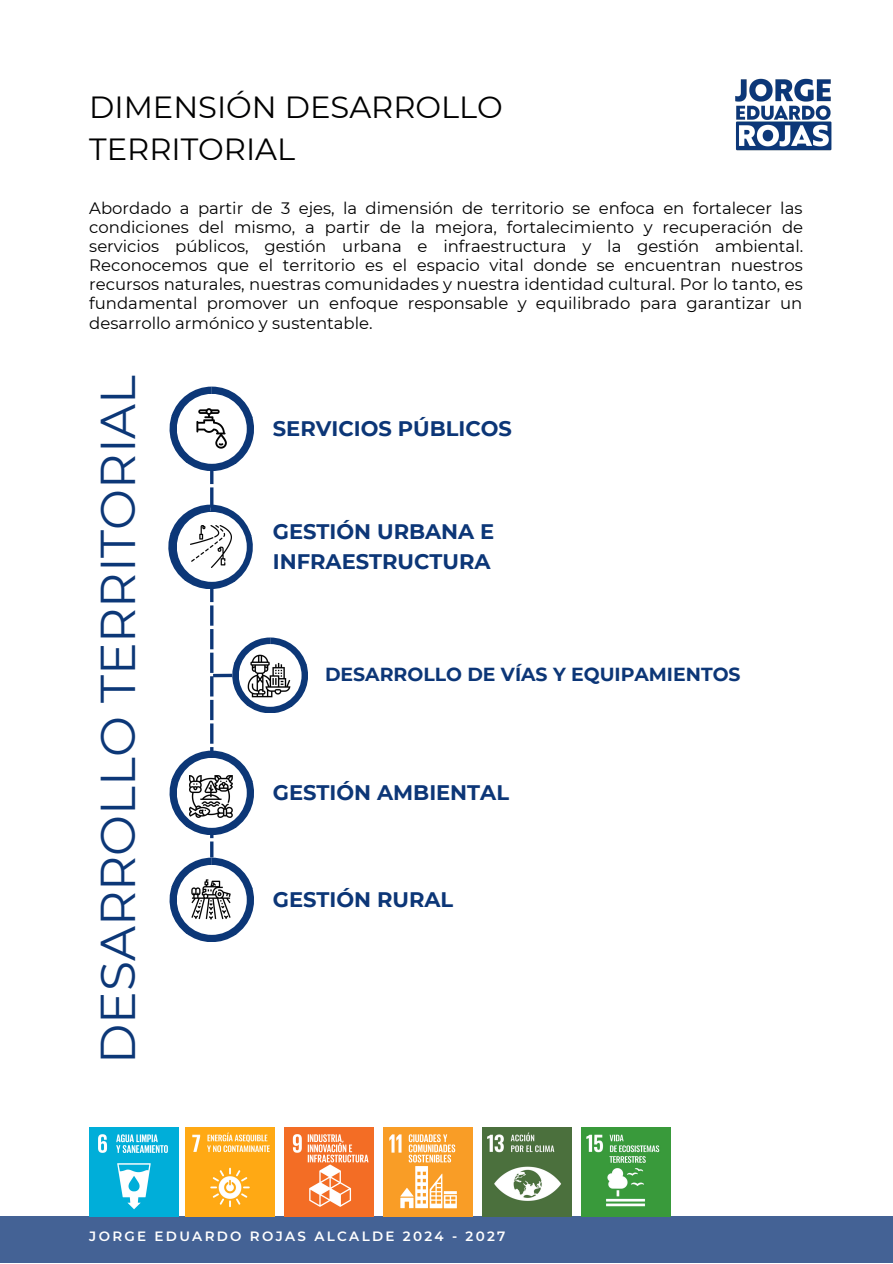
<style>
.page{position:relative;width:893px;height:1264px;background:#fff}
.page>*{position:absolute;margin:0;border:0;box-sizing:border-box;transform-origin:0 0}
.t1{font:48.75px "Montserrat";color:#0c3777}
.t2{font:30.6px "Montserrat";color:#000001}
.t3{font:700 21px/29.4px "Montserrat";color:#0c3677}
.t4{font:700 18.9px "Montserrat";color:#0c3677}
.t5{font:16.5px/19px "Montserrat";color:#000;text-align:justify}
.t6{font:600 13.5px "Montserrat";letter-spacing:.17em;color:#fff}
</style>
<div class="page">
<div style="left:0;top:1216px;width:892px;height:46px;background:#446295"></div>
<img style="left:735px;top:78px;width:97px;height:73px">
<hr style="left:210px;top:464px;width:3px;height:20px;background:#0c3677">
<hr style="left:210px;top:487px;width:3px;height:20px;background:#0c3677">
<hr style="left:210px;top:582px;width:3px;height:20px;background:#0c3677">
<hr style="left:210px;top:605px;width:3px;height:20px;background:#0c3677">
<hr style="left:210px;top:629px;width:3px;height:20px;background:#0c3677">
<hr style="left:210px;top:652px;width:3px;height:21px;background:#0c3677">
<hr style="left:210px;top:676px;width:3px;height:20px;background:#0c3677">
<hr style="left:210px;top:700px;width:3px;height:20px;background:#0c3677">
<hr style="left:210px;top:723px;width:3px;height:20px;background:#0c3677">
<hr style="left:210px;top:747px;width:3px;height:20px;background:#0c3677">
<hr style="left:210px;top:818px;width:3px;height:20px;background:#0c3677">
<hr style="left:210px;top:841px;width:3px;height:16px;background:#0c3677">
<svg style="left:169px;top:750px;width:85px;height:85px"></svg>
<div style="left:177px;top:758px;width:70px;height:69px;background:#fff;border-radius:50%"></div>
<svg style="left:169px;top:386px;width:85px;height:85px"></svg>
<div style="left:177px;top:394px;width:70px;height:70px;background:#fff;border-radius:50%"></div>
<svg style="left:168px;top:504px;width:85px;height:85px"></svg>
<div style="left:177px;top:512px;width:70px;height:70px;background:#fff;border-radius:50%"></div>
<img style="left:89px;top:1127px;width:89px;height:89px">
<img style="left:185px;top:1127px;width:89px;height:89px">
<img style="left:284px;top:1127px;width:89px;height:89px">
<img style="left:383px;top:1127px;width:89px;height:89px">
<img style="left:482px;top:1127px;width:89px;height:89px">
<img style="left:581px;top:1127px;width:89px;height:89px">
<img style="left:189px;top:775px;width:43px;height:43px">
<img style="left:190px;top:526px;width:42px;height:41px">
<img style="left:196px;top:409px;width:31px;height:39px">
<svg style="left:169px;top:857px;width:85px;height:85px"></svg>
<div style="left:177px;top:865px;width:70px;height:69px;background:#fff;border-radius:50%"></div>
<img style="left:191px;top:879px;width:40px;height:41px">
<svg style="left:232px;top:637px;width:76px;height:76px"></svg>
<div style="left:239px;top:644px;width:62px;height:62px;background:#fff;border-radius:50%"></div>
<img style="left:247px;top:654px;width:43px;height:43px">
<svg style="left:213px;top:673px;width:19px;height:4px"></svg>
<p class="t2" style="left:89px;top:88px;width:415px">DIMENSIÓN DESARROLLO</p>
<p class="t2" style="left:89px;top:131px;width:207px">TERRITORIAL</p>
<p class="t5" style="left:89px;top:198px;width:715px">Abordado a partir de 3 ejes, la dimensión de territorio se enfoca en fortalecer las condiciones del mismo, a partir de la mejora, fortalecimiento y recuperación de servicios públicos, gestión urbana e infraestructura y la gestión ambiental.<br>Reconocemos que el territorio es el espacio vital donde se encuentran nuestros recursos naturales, nuestras comunidades y nuestra identidad cultural. Por lo tanto, es fundamental promover un enfoque responsable y equilibrado para garantizar un desarrollo armónico y sustentable.</p>
<p class="t1" style="left:88px;top:1063px;width:690px;rotate:-90deg">DESARROLLO TERRITORIAL</p>
<p class="t3" style="left:273px;top:414px;width:240px">SERVICIOS PÚBLICOS</p>
<p class="t3" style="left:273px;top:517px;width:223px">GESTIÓN URBANA E<br>INFRAESTRUCTURA</p>
<p class="t4" style="left:325px;top:662px;width:417px">DESARROLLO DE VÍAS Y EQUIPAMIENTOS</p>
<p class="t3" style="left:273px;top:777px;width:238px">GESTIÓN AMBIENTAL</p>
<p class="t3" style="left:273px;top:884px;width:182px">GESTIÓN RURAL</p>
<p class="t6" style="left:89px;top:1227px;width:417px">JORGE EDUARDO ROJAS ALCALDE 2024 - 2027</p>
</div>
